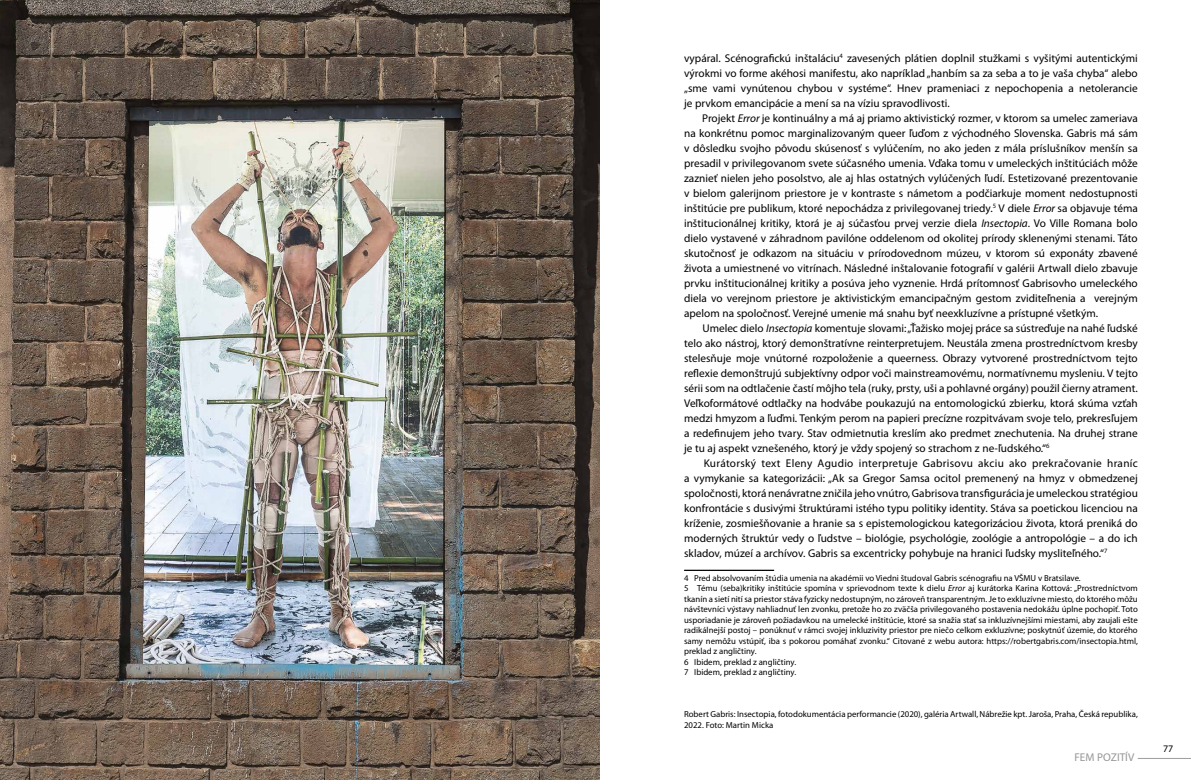
<style>
.page{position:relative;width:1191px;height:780px;background:#fff}
.page>*{position:absolute;margin:0;border:0;box-sizing:border-box;transform-origin:0 0}
.t1{font:11.25px/15px "Myriad Pro";color:#000;text-align:justify}
.t2{font:11.25px "Myriad Pro";color:#979696}
.t3{font:10px "Myriad Pro";color:#000}
.t4{font:8.75px/10.5px "Myriad Pro";color:#000}
.s1{font-style:italic}
</style>
<div class="page">
<hr style="left:1137px;top:758px;width:54px;height:1px;background:#9d9d9c">
<hr style="left:684px;top:569px;width:90px;height:2px;background:#000">
<img style="left:0;top:0;width:600px;height:780px">
<p class="t1" style="left:684px;top:51px;width:455px">vypáral. Scénografickú inštaláciu<sup>4</sup> zavesených plátien doplnil stužkami s vyšitými autentickými výrokmi vo forme akéhosi manifestu, ako napríklad „hanbím sa za seba a to je vaša chyba“ alebo „sme vami vynútenou chybou v systéme“. Hnev prameniaci z nepochopenia a netolerancie je prvkom emancipácie a mení sa na víziu spravodlivosti.</p>
<p class="t1" style="left:684px;top:111px;width:455px;text-indent:18px">Projekt <span class="s1">Error</span> je kontinuálny a má aj priamo aktivistický rozmer, v ktorom sa umelec zameriava na konkrétnu pomoc marginalizovaným queer ľuďom z východného Slovenska. Gabris má sám v dôsledku svojho pôvodu skúsenosť s vylúčením, no ako jeden z mála príslušníkov menšín sa presadil v privilegovanom svete súčasného umenia. Vďaka tomu v umeleckých inštitúciách môže zaznieť nielen jeho posolstvo, ale aj hlas ostatných vylúčených ľudí. Estetizované prezentovanie v bielom galerijnom priestore je v kontraste s námetom a podčiarkuje moment nedostupnosti inštitúcie pre publikum, ktoré nepochádza z privilegovanej triedy.<sup>5</sup> V diele <span class="s1">Error</span> sa objavuje téma inštitucionálnej kritiky, ktorá je aj súčasťou prvej verzie diela <span class="s1">Insectopia</span>. Vo Ville Romana bolo dielo vystavené v záhradnom pavilóne oddelenom od okolitej prírody sklenenými stenami. Táto skutočnosť je odkazom na situáciu v prírodovednom múzeu, v ktorom sú exponáty zbavené života a umiestnené vo vitrínach. Následné inštalovanie fotografií v galérii Artwall dielo zbavuje prvku inštitucionálnej kritiky a posúva jeho vyznenie. Hrdá prítomnosť Gabrisovho umeleckého diela vo verejnom priestore je aktivistickým emancipačným gestom zviditeľnenia a verejným apelom na spoločnosť. Verejné umenie má snahu byť neexkluzívne a prístupné všetkým.</p>
<p class="t1" style="left:684px;top:321px;width:455px;text-indent:18px">Umelec dielo <span class="s1">Insectopia</span> komentuje slovami: „Ťažisko mojej práce sa sústreďuje na nahé ľudské telo ako nástroj, ktorý demonštratívne reinterpretujem. Neustála zmena prostredníctvom kresby stelesňuje moje vnútorné rozpoloženie a queerness. Obrazy vytvorené prostredníctvom tejto reflexie demonštrujú subjektívny odpor voči mainstreamovému, normatívnemu mysleniu. V tejto sérii som na odtlačenie častí môjho tela (ruky, prsty, uši a pohlavné orgány) použil čierny atrament.<br>Veľkoformátové odtlačky na hodvábe poukazujú na entomologickú zbierku, ktorá skúma vzťah medzi hmyzom a ľuďmi. Tenkým perom na papieri precízne rozpitvávam svoje telo, prekresľujem a redefinujem jeho tvary. Stav odmietnutia kreslím ako predmet znechutenia. Na druhej strane je tu aj aspekt vznešeného, ktorý je vždy spojený so strachom z ne-ľudského.“<sup>6</sup></p>
<p class="t1" style="left:684px;top:456px;width:455px;text-indent:20px">Kurátorský text Eleny Agudio interpretuje Gabrisovu akciu ako prekračovanie hraníc a vymykanie sa kategorizácii: „Ak sa Gregor Samsa ocitol premenený na hmyz v obmedzenej spoločnosti, ktorá nenávratne zničila jeho vnútro, Gabrisova transfigurácia je umeleckou stratégiou konfrontácie s dusivými štruktúrami istého typu politiky identity. Stáva sa poetickou licenciou na kríženie, zosmiešňovanie a hranie sa s epistemologickou kategorizáciou života, ktorá preniká do moderných štruktúr vedy o ľudstve – biológie, psychológie, zoológie a antropológie – a do ich skladov, múzeí a archívov. Gabris sa excentricky pohybuje na hranici ľudsky mysliteľného.“<sup>7</sup></p>
<p class="t4" style="left:684px;top:572px;width:455px">4 Pred absolvovaním štúdia umenia na akadémii vo Viedni študoval Gabris scénografiu na VŠMU v Bratsilave.<br>5 Tému (seba)kritiky inštitúcie spomína v sprievodnom texte k dielu <span class="s1">Error</span> aj kurátorka Karina Kottová: „Prostredníctvom tkanín a sietí nití sa priestor stáva fyzicky nedostupným, no zároveň transparentným. Je to exkluzívne miesto, do ktorého môžu návštevníci výstavy nahliadnuť len zvonku, pretože ho zo zväčša privilegovaného postavenia nedokážu úplne pochopiť. Toto usporiadanie je zároveň požiadavkou na umelecké inštitúcie, ktoré sa snažia stať sa inkluzívnejšími miestami, aby zaujali ešte radikálnejší postoj – ponúknuť v rámci svojej inkluzivity priestor pre niečo celkom exkluzívne; poskytnúť územie, do ktorého samy nemôžu vstúpiť, iba s pokorou pomáhať zvonku.“ Citované z webu autora: https://robertgabris.com/insectopia.html, preklad z angličtiny.<br>6 Ibidem, preklad z angličtiny.<br>7 Ibidem, preklad z angličtiny.</p>
<p class="t4" style="left:684px;top:709px;width:455px">Robert Gabris: Insectopia, fotodokumentácia performancie (2020), galéria Artwall, Nábrežie kpt. Jaroša, Praha, Česká republika,<br>2022. Foto: Martin Micka</p>
<p class="t2" style="left:1074px;top:750px;width:61px">FEM POZITÍV</p>
<p class="t3" style="left:1163px;top:742px;width:12px">77</p>
</div>
